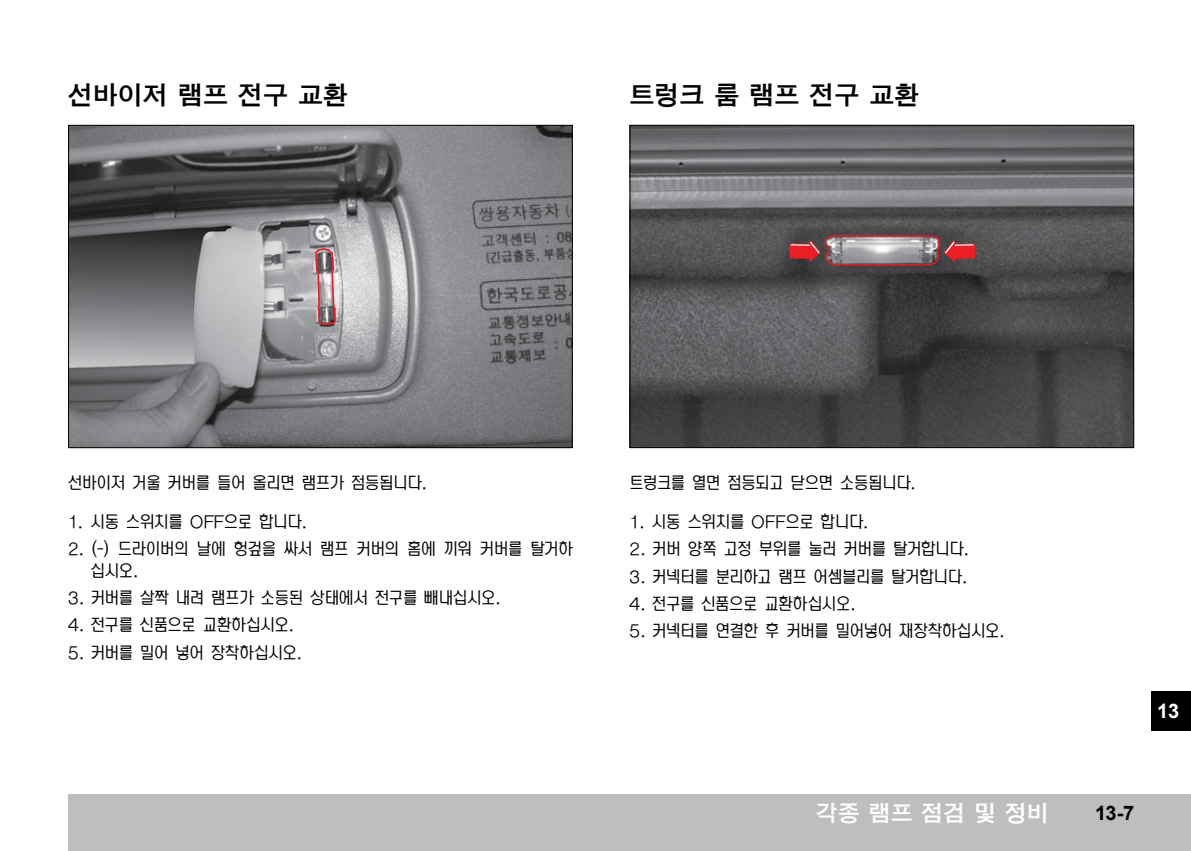
<style>
.page{position:relative;width:1191px;height:851px;background:#fff}
.page>*{position:absolute;margin:0;border:0;box-sizing:border-box;transform-origin:0 0}
.t1{font:25px "H2 gtt B";color:#000}
.t2{font:22px "H2 gtt B";color:#fff}
.t3{font:700 20px "Arial";color:#000}
.t4{font:700 20px "Arial";color:#fff}
.t5{font:18px/21.6px "S Head R";letter-spacing:-.02em;color:#000}
</style>
<div class="page">
<div style="left:68px;top:794px;width:1123px;height:56px;background:#bcbec0"></div>
<div style="left:1151px;top:690px;width:40px;height:40px;background:#000"></div>
<img style="left:70px;top:127px;width:501px;height:319px">
<svg style="left:314px;top:169px;width:22px;height:157px;background:#918183"></svg>
<div style="left:68px;top:125px;width:505px;height:323px;border:1px solid #000"></div>
<img style="left:631px;top:127px;width:501px;height:319px">
<svg style="left:789px;top:235px;width:186px;height:30px;background:#9b7376"></svg>
<div style="left:629px;top:125px;width:505px;height:323px;border:1px solid #000"></div>
<h1 class="t1" style="left:68px;top:82px;width:282px">선바이저 램프 전구 교환</h1>
<h1 class="t1" style="left:629px;top:82px;width:291px">트렁크 룸 램프 전구 교환</h1>
<p class="t5" style="left:68px;top:472px;width:361px">선바이저 거울 커버를 들어 올리면 램프가 점등됩니다.</p>
<p class="t5" style="left:68px;top:510px;width:241px">1. 시동 스위치를 OFF으로 합니다.</p>
<p class="t5" style="left:91px;top:538px;width:483px;text-indent:-23px">2. (-) 드라이버의 날에 헝겊을 싸서 램프 커버의 홈에 끼워 커버를 탈거하 십시오.</p>
<p class="t5" style="left:68px;top:586px;width:435px">3. 커버를 살짝 내려 램프가 소등된 상태에서 전구를 빼내십시오.</p>
<p class="t5" style="left:68px;top:614px;width:229px">4. 전구를 신품으로 교환하십시오.</p>
<p class="t5" style="left:68px;top:641px;width:236px">5. 커버를 밀어 넣어 장착하십시오.</p>
<p class="t5" style="left:629px;top:472px;width:289px">트렁크를 열면 점등되고 닫으면 소등됩니다.</p>
<p class="t5" style="left:629px;top:510px;width:241px">1. 시동 스위치를 OFF으로 합니다.</p>
<p class="t5" style="left:629px;top:538px;width:342px">2. 커버 양쪽 고정 부위를 눌러 커버를 탈거합니다.</p>
<p class="t5" style="left:629px;top:565px;width:340px">3. 커넥터를 분리하고 램프 어셈블리를 탈거합니다.</p>
<p class="t5" style="left:629px;top:592px;width:229px">4. 전구를 신품으로 교환하십시오.</p>
<p class="t5" style="left:629px;top:619px;width:378px">5. 커넥터를 연결한 후 커버를 밀어넣어 재장착하십시오.</p>
<p class="t4" style="left:1157px;top:697px;width:24px">13</p>
<p class="t2" style="left:816px;top:802px;width:235px">각종 램프 점검 및 정비</p>
<p class="t3" style="left:1095px;top:799px;width:40px">13-7</p>
</div>
